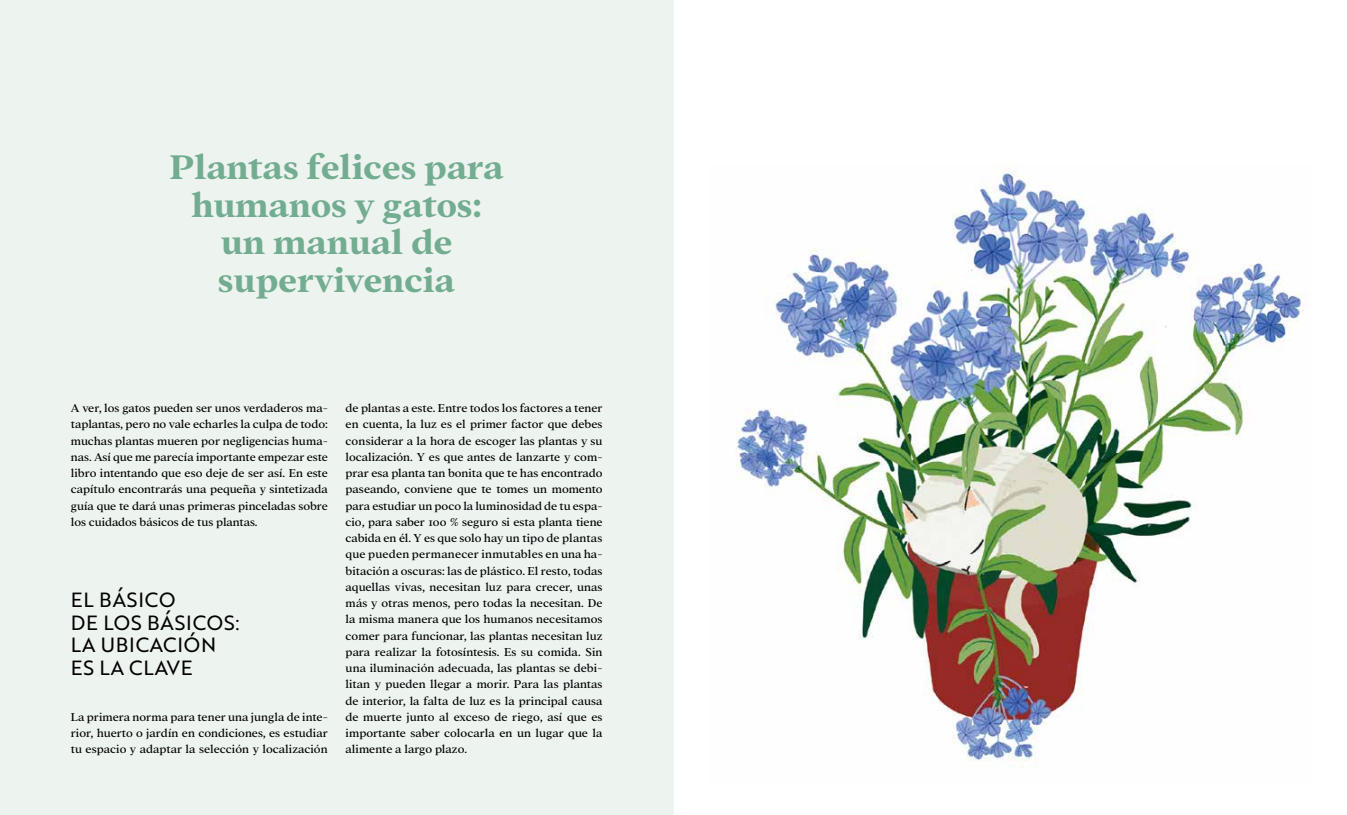
<style>
.page{position:relative;width:1347px;height:815px;background:#fff}
.page>*{position:absolute;margin:0;border:0;box-sizing:border-box;transform-origin:0 0}
.t1{font:700 37.5px/37.5px "Addington CF";letter-spacing:.005em;color:#72ac91;text-align:center}
.t2{font:20px/22.5px "Brother 1816 Regular";letter-spacing:.04em;color:#000}
.t3{font:12.5px/16.2px "Addington CF";color:#000;text-align:justify}
</style>
<div class="page">
<div style="left:0;top:0;width:673px;height:815px;background:#edf3ef"></div>
<img style="left:736px;top:165px;width:570px;height:603px">
<h1 class="t1" style="left:170px;top:151px;width:335px">Plantas felices para humanos y gatos: un manual de supervivencia</h1>
<p class="t3" style="left:71px;top:400px;width:258px">A ver, los gatos pueden ser unos verdaderos ma&shy;taplantas, pero no vale echarles la culpa de todo: muchas plantas mueren por negligencias huma&shy;nas. Así que me parecía importante empezar este libro intentando que eso deje de ser así. En este capítulo encontrarás una pequeña y sintetizada guía que te dará unas primeras pinceladas sobre los cuidados básicos de tus plantas.</p>
<h2 class="t2" style="left:71px;top:588px;width:170px">EL BÁSICO<br>DE LOS BÁSICOS:<br>LA UBICACIÓN<br>ES LA CLAVE</h2>
<p class="t3" style="left:71px;top:709px;width:258px">La primera norma para tener una jungla de inte&shy;rior, huerto o jardín en condiciones, es estudiar tu espacio y adaptar la selección y localización</p>
<p class="t3" style="left:345px;top:400px;width:258px">de plantas a este. Entre todos los factores a tener en cuenta, la luz es el primer factor que debes considerar a la hora de escoger las plantas y su localización. Y es que antes de lanzarte y com&shy;prar esa planta tan bonita que te has encontrado paseando, conviene que te tomes un momento para estudiar un poco la luminosidad de tu espa&shy;cio, para saber 100 % seguro si esta planta tiene cabida en él. Y es que solo hay un tipo de plantas que pueden permanecer inmutables en una ha&shy;bitación a oscuras: las de plástico. El resto, todas aquellas vivas, necesitan luz para crecer, unas más y otras menos, pero todas la necesitan. De la misma manera que los humanos necesitamos comer para funcionar, las plantas necesitan luz para realizar la fotosíntesis. Es su comida. Sin una iluminación adecuada, las plantas se debi&shy;litan y pueden llegar a morir. Para las plantas de interior, la falta de luz es la principal causa de muerte junto al exceso de riego, así que es importante saber colocarla en un lugar que la alimente a largo plazo.</p>
</div>
